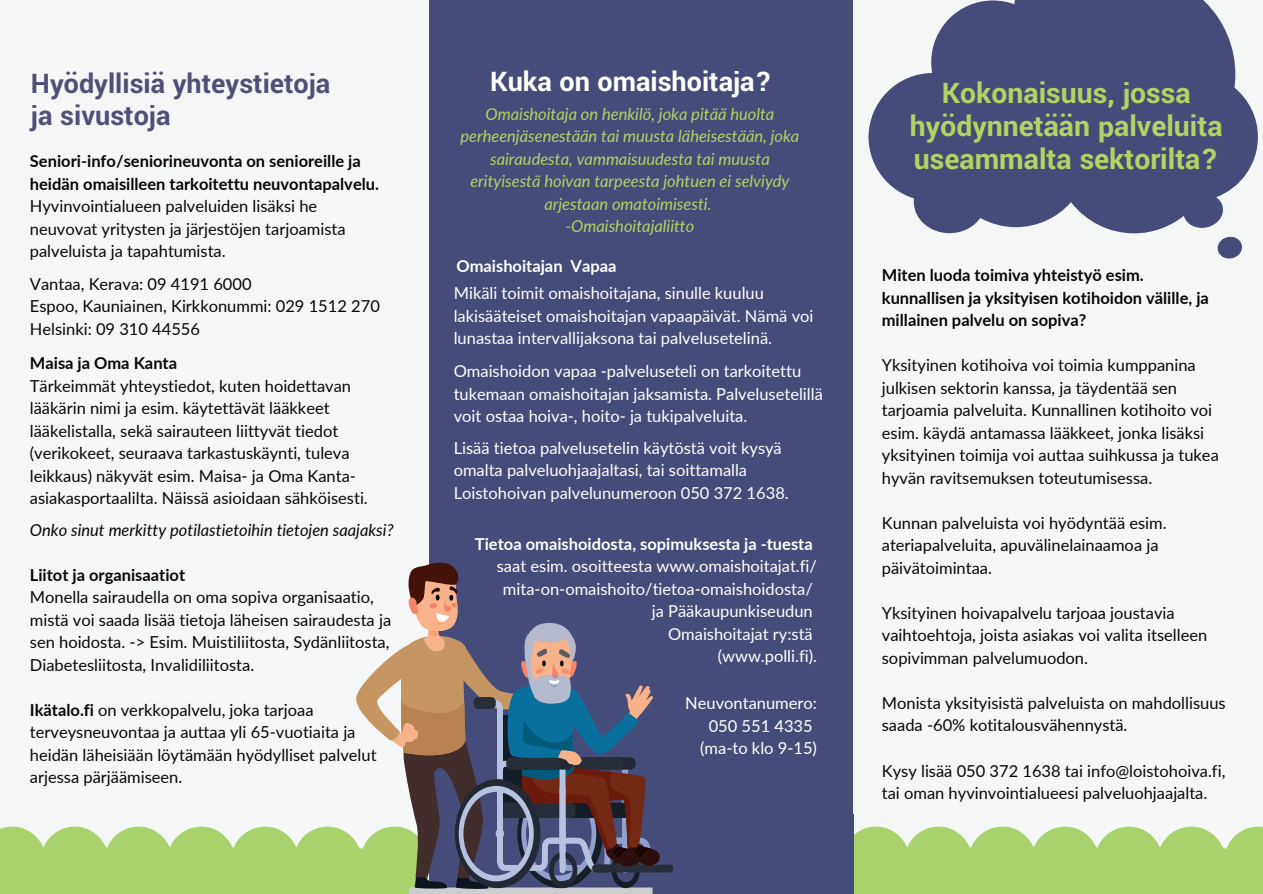
<style>
.page{position:relative;width:1263px;height:894px;background:#fff}
.page>*{position:absolute;margin:0;border:0;box-sizing:border-box;transform-origin:0 0}
.t1{font:700 31.5px/32.5px "Yantramanav";color:#b2d463;text-align:center}
.t2{font:700 30px/31.5px "Yantramanav";color:#514f77}
.t3{font:700 30px "Yantramanav";color:#fff}
.t4{font:16.5px/22.5px "Lato";color:#080704}
.t5{font:16.5px/22.5px "Lato";color:#fff}
.t6{font:700 16.5px/22.5px "Lato";color:#080704}
.t7{font:italic 16.5px/22.5px "Lato";color:#b2d463;text-align:center}
.t8{font:700 16.5px "Lato";color:#fff}
.t9{font:italic 16.5px "Lato";color:#080704}
.s1{font-weight:700}
</style>
<div class="page">
<div style="left:0;top:0;width:1263px;height:893px;background:#464c79"></div>
<div style="left:0;top:0;width:429px;height:893px;background:#f5f7f7"></div>
<div style="left:853px;top:0;width:410px;height:893px;background:#f5f7f7"></div>
<svg style="left:868px;top:0;width:390px;height:233px;fill:#464c79"></svg>
<svg style="left:1218px;top:237px;width:24px;height:21px"></svg>
<svg style="left:853px;top:826px;width:368px;height:67px"></svg>
<svg style="left:1228px;top:826px;width:35px;height:18px"></svg>
<div style="left:860px;top:844px;width:68px;height:49px;background:#aad26c"></div>
<div style="left:922px;top:844px;width:68px;height:49px;background:#aad26c"></div>
<div style="left:986px;top:844px;width:68px;height:49px;background:#aad26c"></div>
<div style="left:1049px;top:844px;width:68px;height:49px;background:#aad26c"></div>
<div style="left:1113px;top:844px;width:68px;height:49px;background:#aad26c"></div>
<div style="left:1175px;top:844px;width:68px;height:49px;background:#aad26c"></div>
<div style="left:1242px;top:844px;width:21px;height:49px;background:#aad26c"></div>
<svg style="left:0;top:826px;width:41px;height:18px"></svg>
<div style="left:0;top:844px;width:64px;height:49px;background:#aad26c"></div>
<div style="left:595px;top:864px;width:78px;height:8px;background:#272e39;border-radius:4px"></div>
<svg style="left:41px;top:562px;width:625px;height:331px"></svg>
<h2 class="t2" style="left:31px;top:69px;width:301px">Hyödyllisiä yhteystietoja ja sivustoja</h2>
<p class="t6" style="left:30px;top:149px;width:351px">Seniori-info/seniorineuvonta on senioreille ja heidän omaisilleen tarkoitettu neuvontapalvelu.</p>
<p class="t4" style="left:30px;top:194px;width:317px">Hyvinvointialueen palveluiden lisäksi he neuvovat yritysten ja järjestöjen tarjoamista palveluista ja tapahtumista.</p>
<p class="t4" style="left:30px;top:272px;width:351px">Vantaa, Kerava: 09 4191 6000<br>Espoo, Kauniainen, Kirkkonummi: 029 1512 270<br>Helsinki: 09 310 44556</p>
<p class="t6" style="left:30px;top:351px;width:149px">Maisa ja Oma Kanta</p>
<p class="t4" style="left:30px;top:373px;width:339px">Tärkeimmät yhteystiedot, kuten hoidettavan lääkärin nimi ja esim. käytettävät lääkkeet lääkelistalla, sekä sairauteen liittyvät tiedot (verikokeet, seuraava tarkastuskäynti, tuleva leikkaus) näkyvät esim. Maisa- ja Oma Kanta&shy;asiakasportaalilta. Näissä asioidaan sähköisesti.</p>
<p class="t9" style="left:30px;top:517px;width:365px">Onko sinut merkitty potilastietoihin tietojen saajaksi?</p>
<p class="t6" style="left:30px;top:562px;width:157px">Liitot ja organisaatiot</p>
<p class="t4" style="left:30px;top:585px;width:363px">Monella sairaudella on oma sopiva organisaatio, mistä voi saada lisää tietoja läheisen sairaudesta ja sen hoidosta. -&gt; Esim. Muistiliitosta, Sydänliitosta, Diabetesliitosta, Invalidiliitosta.</p>
<p class="t4" style="left:30px;top:697px;width:348px"><span class="s1">Ikätalo.fi</span> on verkkopalvelu, joka tarjoaa terveysneuvontaa ja auttaa yli 65-vuotiaita ja heidän läheisiään löytämään hyödylliset palvelut arjessa pärjäämiseen.</p>
<h2 class="t3" style="left:490px;top:63px;width:283px">Kuka on omaishoitaja?</h2>
<p class="t7" style="left:460px;top:102px;width:340px">Omaishoitaja on henkilö, joka pitää huolta perheenjäsenestään tai muusta läheisestään, joka sairaudesta, vammaisuudesta tai muusta erityisestä hoivan tarpeesta johtuen ei selviydy arjestaan omatoimisesti.<br>-Omaishoitajaliitto</p>
<p class="t8" style="left:456px;top:253px;width:162px">Omaishoitajan Vapaa</p>
<p class="t5" style="left:454px;top:281px;width:361px">Mikäli toimit omaishoitajana, sinulle kuuluu lakisääteiset omaishoitajan vapaapäivät. Nämä voi lunastaa intervallijaksona tai palvelusetelinä.</p>
<p class="t5" style="left:454px;top:359px;width:371px">Omaishoidon vapaa -palveluseteli on tarkoitettu tukemaan omaishoitajan jaksamista. Palvelusetelillä voit ostaa hoiva-, hoito- ja tukipalveluita.</p>
<p class="t5" style="left:454px;top:435px;width:337px">Lisää tietoa palvelusetelin käytöstä voit kysyä omalta palveluohjaajaltasi, tai soittamalla<br>Loistohoivan palvelunumeroon 050 372 1638.</p>
<p class="t8" style="left:475px;top:531px;width:339px">Tietoa omaishoidosta, sopimuksesta ja -tuesta</p>
<p class="t5" style="left:497px;top:554px;width:322px;text-align:right">saat esim. osoitteesta www.omaishoitajat.fi/ mita-on-omaishoito/tietoa-omaishoidosta/ ja Pääkaupunkiseudun<br>Omaishoitajat ry:stä<br>(www.polli.fi).</p>
<p class="t5" style="left:685px;top:691px;width:133px;text-align:right">Neuvontanumero:<br>050 551 4335 (ma-to klo 9-15)</p>
<h1 class="t1" style="left:910px;top:78px;width:314px">Kokonaisuus, jossa hyödynnetään palveluita useammalta sektorilta?</h1>
<p class="t6" style="left:882px;top:263px;width:329px">Miten luoda toimiva yhteistyö esim. kunnallisen ja yksityisen kotihoidon välille, ja millainen palvelu on sopiva?</p>
<p class="t4" style="left:882px;top:353px;width:338px">Yksityinen kotihoiva voi toimia kumppanina julkisen sektorin kanssa, ja täydentää sen tarjoamia palveluita. Kunnallinen kotihoito voi esim. käydä antamassa lääkkeet, jonka lisäksi yksityinen toimija voi auttaa suihkussa ja tukea hyvän ravitsemuksen toteutumisessa.</p>
<p class="t4" style="left:882px;top:511px;width:286px">Kunnan palveluista voi hyödyntää esim. ateriapalveluita, apuvälinelainaamoa ja päivätoimintaa.</p>
<p class="t4" style="left:882px;top:601px;width:327px">Yksityinen hoivapalvelu tarjoaa joustavia vaihtoehtoja, joista asiakas voi valita itselleen sopivimman palvelumuodon.</p>
<p class="t4" style="left:882px;top:690px;width:345px">Monista yksityisistä palveluista on mahdollisuus saada -60% kotitalousvähennystä.</p>
<p class="t4" style="left:882px;top:758px;width:345px">Kysy lisää 050 372 1638 tai info@loistohoiva.fi, tai oman hyvinvointialueesi palveluohjaajalta.</p>
</div>
